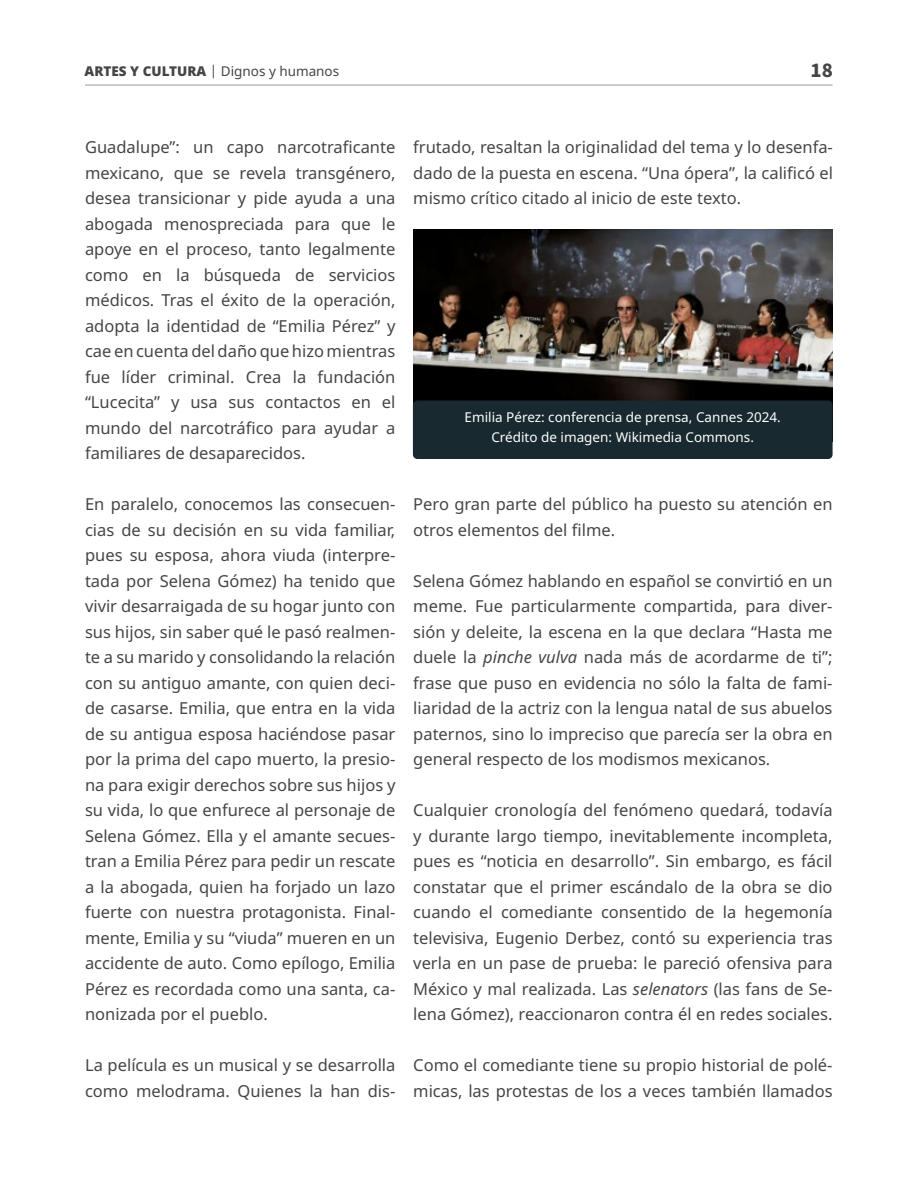
<style>
.page{position:relative;width:918px;height:1188px;background:#fff}
.page>*{position:absolute;margin:0;border:0;box-sizing:border-box;transform-origin:0 0}
.t1{font:700 21px "Source Sans Pro";color:#454545}
.t2{font:16.5px/25.5px "Noto Sans";color:#454545;text-align:justify}
.t3{font:13.5px/19.5px "Noto Sans";color:#fff;text-align:center}
.t4{font:13.5px "Noto Sans";color:#454545}
.s1{font-weight:900}
.s2{font-style:italic}
</style>
<div class="page">
<hr style="left:85px;top:85px;width:748px;height:1px;background:#98989a">
<img style="left:413px;top:230px;width:420px;height:172px">
<div style="left:413px;top:400px;width:420px;height:59px;background:#18292f;border-radius:4px"></div>
<p class="t4" style="left:85px;top:62px;width:256px"><span class="s1">ARTES Y CULTURA</span> | Dignos y humanos</p>
<p class="t1" style="left:811px;top:56px;width:24px">18</p>
<p class="t2" style="left:85px;top:135px;width:312px">Guadalupe”: un capo narcotraficante mexicano, que se revela transgénero, desea transicionar y pide ayuda a una abogada menospreciada para que le apoye en el proceso, tanto legalmente como en la búsqueda de servicios médicos. Tras el éxito de la operación, adopta la identidad de “Emilia Pérez” y cae en cuenta del daño que hizo mientras fue líder criminal. Crea la fundación “Lucecita” y usa sus contactos en el mundo del narcotráfico para ayudar a familiares de desaparecidos.</p>
<p class="t2" style="left:85px;top:492px;width:312px">En paralelo, conocemos las consecuen&shy;cias de su decisión en su vida familiar, pues su esposa, ahora viuda (interpre&shy;tada por Selena Gómez) ha tenido que vivir desarraigada de su hogar junto con sus hijos, sin saber qué le pasó realmen&shy;te a su marido y consolidando la relación con su antiguo amante, con quien deci&shy;de casarse. Emilia, que entra en la vida de su antigua esposa haciéndose pasar por la prima del capo muerto, la presio&shy;na para exigir derechos sobre sus hijos y su vida, lo que enfurece al personaje de Selena Gómez. Ella y el amante secues&shy;tran a Emilia Pérez para pedir un rescate a la abogada, quien ha forjado un lazo fuerte con nuestra protagonista. Final&shy;mente, Emilia y su “viuda” mueren en un accidente de auto. Como epílogo, Emilia Pérez es recordada como una santa, ca&shy;nonizada por el pueblo.</p>
<p class="t2" style="left:85px;top:1053px;width:312px">La película es un musical y se desarrolla como melodrama. Quienes la han dis-</p>
<p class="t2" style="left:413px;top:135px;width:421px">frutado, resaltan la originalidad del tema y lo desenfa&shy;dado de la puesta en escena. “Una ópera”, la calificó el mismo crítico citado al inicio de este texto.</p>
<p class="t3" style="left:465px;top:408px;width:318px">Emilia Pérez: conferencia de prensa, Cannes 2024.<br>Crédito de imagen: Wikimedia Commons.</p>
<p class="t2" style="left:413px;top:492px;width:421px">Pero gran parte del público ha puesto su atención en otros elementos del filme.</p>
<p class="t2" style="left:413px;top:568px;width:421px">Selena Gómez hablando en español se convirtió en un meme. Fue particularmente compartida, para diver&shy;sión y deleite, la escena en la que declara “Hasta me duele la <span class="s2">pinche vulva</span> nada más de acordarme de ti”; frase que puso en evidencia no sólo la falta de fami&shy;liaridad de la actriz con la lengua natal de sus abuelos paternos, sino lo impreciso que parecía ser la obra en general respecto de los modismos mexicanos.</p>
<p class="t2" style="left:413px;top:798px;width:421px">Cualquier cronología del fenómeno quedará, todavía y durante largo tiempo, inevitablemente incompleta, pues es “noticia en desarrollo”. Sin embargo, es fácil constatar que el primer escándalo de la obra se dio cuando el comediante consentido de la hegemonía televisiva, Eugenio Derbez, contó su experiencia tras verla en un pase de prueba: le pareció ofensiva para México y mal realizada. Las <span class="s2">selenators</span> (las fans de Se&shy;lena Gómez), reaccionaron contra él en redes sociales.</p>
<p class="t2" style="left:413px;top:1053px;width:421px">Como el comediante tiene su propio historial de polé&shy;micas, las protestas de los a veces también llamados</p>
</div>
